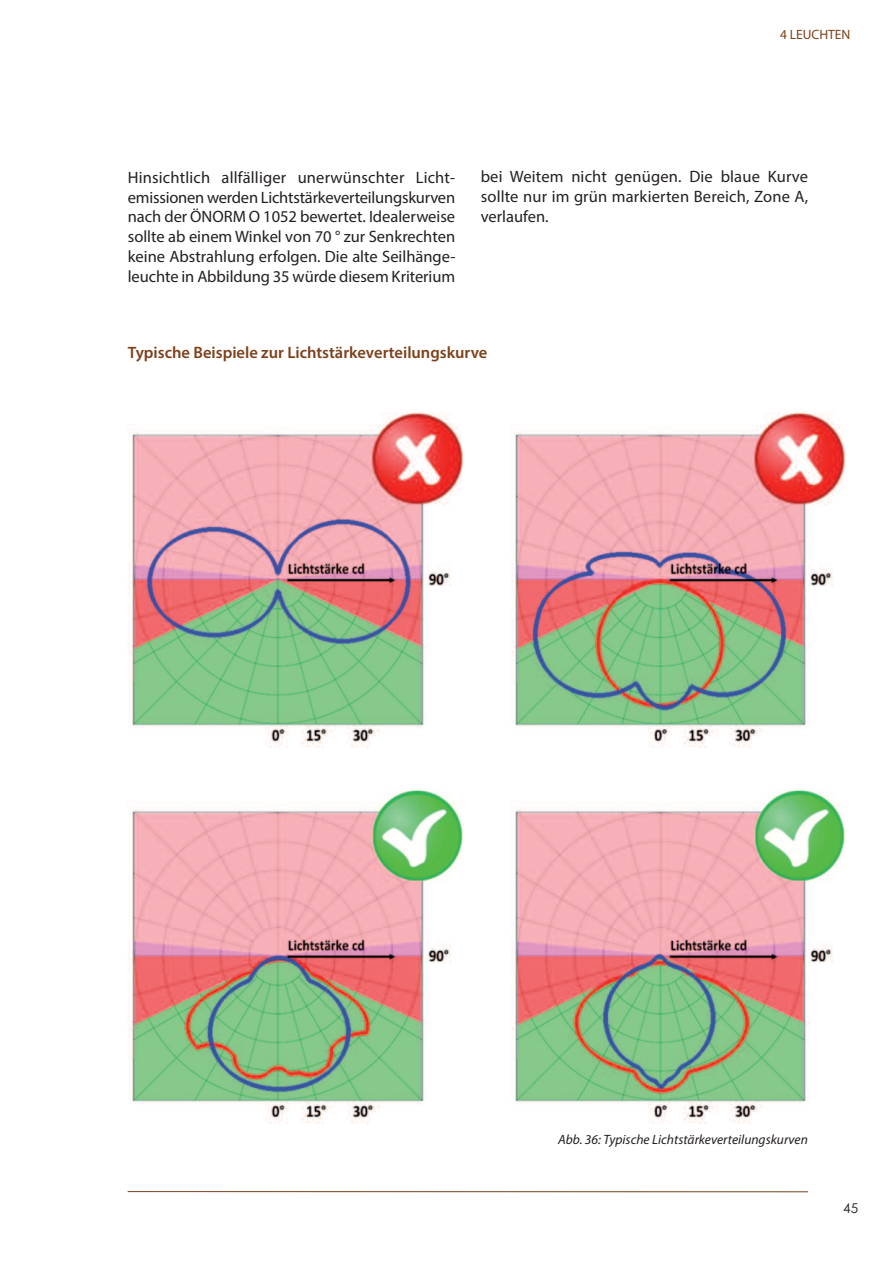
<style>
.page{position:relative;width:893px;height:1263px;background:#fff}
.page>*{position:absolute;margin:0;border:0;box-sizing:border-box;transform-origin:0 0}
.t1{font:16.5px/19.8px "Myriad Pro";color:#231f20;text-align:justify}
.t2{font:600 16.5px "Myriad Pro";color:#7d401a}
.t3{font:italic 13.5px "Myriad Pro";color:#231f20}
.t4{font:13.5px "Myriad Pro";color:#7d401a}
.t5{font:13.5px "Century Gothic";color:#231f20}
</style>
<div class="page">
<hr style="left:128px;top:1191px;width:680px;height:1px;background:#7d401a">
<img style="left:129px;top:412px;width:334px;height:335px">
<img style="left:510px;top:412px;width:335px;height:335px">
<img style="left:129px;top:789px;width:334px;height:335px">
<img style="left:510px;top:789px;width:335px;height:335px">
<p class="t4" style="left:780px;top:30px;width:72px">4 LEUCHTEN</p>
<p class="t1" style="left:128px;top:169px;width:329px">Hinsichtlich allfälliger unerwünschter Licht&shy;emissionen werden Lichtstärkeverteilungskurven nach der ÖNORM O 1052 bewertet. Idealerweise sollte ab einem Winkel von 70 ° zur Senkrechten keine Abstrahlung erfolgen. Die alte Seilhänge&shy;leuchte in Abbildung 35 würde diesem Kriterium</p>
<p class="t1" style="left:481px;top:168px;width:329px">bei Weitem nicht genügen. Die blaue Kurve sollte nur im grün markierten Bereich, Zone A, verlaufen.</p>
<p class="t2" style="left:128px;top:346px;width:361px">Typische Beispiele zur Lichtstärkeverteilungskurve</p>
<p class="t3" style="left:558px;top:1135px;width:251px">Abb. 36: Typische Lichtstärkeverteilungskurven</p>
<p class="t5" style="left:843px;top:1200px;width:17px">45</p>
</div>
